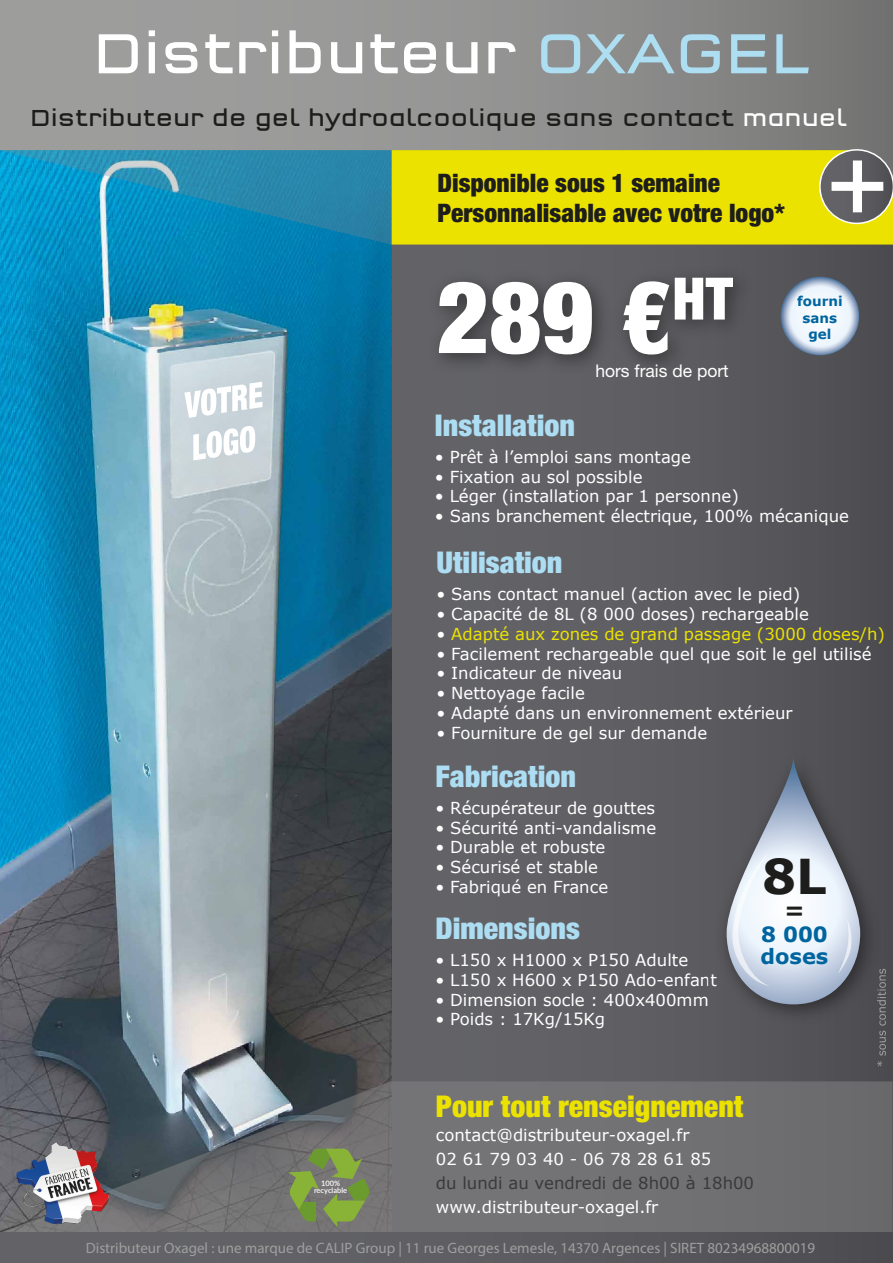
<style>
.page{position:relative;width:893px;height:1263px;background:#fff}
.page>*{position:absolute;margin:0;border:0;box-sizing:border-box;transform-origin:0 0}
.t1{font:109.5px "Arial";color:#fff}
.t2{font:900 condensed 100.5px "Helvetica Neue LT Std";color:#fff}
.t3{font:58.5px "Q Type Square";color:#fff}
.t4{font:700 48px "Verdana";color:#1d1d1b}
.t5{font:900 condensed 30px "Helvetica Neue LT Std";color:#adddf2}
.t6{font:900 condensed 30px "Helvetica Neue LT Std";color:#ece200}
.t7{font:900 condensed 25.5px/30px "Helvetica Neue LT Std";color:#1d1d1b}
.t8{font:24px "Q Type Square";color:#1d1d1b}
.t9{font:700 24px "Verdana";color:#1d1d1b}
.t10{font:700 21px/22.5px "Verdana";color:#00659f}
.t11{font:17.55px "Helvetica Neue LT Std";color:#fff}
.t12{font:16.5px/24px "Verdana";color:#fff}
.t13{font:16.5px "Verdana";color:#ece200}
.t14{font:16.5px "Verdana";color:#3a3a3a}
.t15{font:15px "Myriad Pro";color:#9f9f9f}
.t16{font:700 13.5px/16.5px "Verdana";color:#00659f;text-align:center}
.t17{font:600 7.5px/7.5px "Lato";color:#fff;text-align:center}
.s1{color:#aedef2}
.s2{color:#fff}
</style>
<div class="page">
<div style="left:363px;top:0;width:530px;height:1263px;background:linear-gradient(to right,#69696d,#505054)"></div>
<img style="left:0;top:245px;width:392px;height:836px">
<svg style="left:0;top:0;width:893px;height:150px;background:#909090"></svg>
<svg style="left:0;top:1081px;width:893px;height:152px;background:#6d6f72"></svg>
<img style="left:708px;top:737px;width:179px;height:294px">
<svg style="left:727px;top:755px;width:133px;height:249px"></svg>
<svg style="left:288px;top:1148px;width:82px;height:79px;background:#798b58"></svg>
<img style="left:16px;top:1142px;width:93px;height:85px">
<svg style="left:171px;top:351px;width:104px;height:146px;background:#cfd9de"></svg>
<img style="left:418px;top:245px;width:368px;height:158px">
<svg style="left:0;top:150px;width:392px;height:95px;background:#1b8fba"></svg>
<svg style="left:877px;top:1061px;width:5px;height:5px"></svg>
<svg style="left:877px;top:969px;width:9px;height:86px"></svg>
<div style="left:0;top:1233px;width:893px;height:30px;background:linear-gradient(to right,#68686c,#505054)"></div>
<div style="left:392px;top:150px;width:501px;height:95px;background:#ece200"></div>
<svg style="left:819px;top:149px;width:74px;height:75px;background:#7d7b5c"></svg>
<svg style="left:781px;top:277px;width:78px;height:78px"></svg>
<h3 class="t3" style="left:93px;top:19px;width:718px">Distributeur <span class="s1">OXAGEL</span></h3>
<h3 class="t8" style="left:30px;top:103px;width:818px">Distributeur de gel hydroalcoolique sans contact <span class="s2">manuel</span></h3>
<h3 class="t7" style="left:438px;top:168px;width:349px">Disponible sous 1 semaine<br>Personnalisable avec votre logo*</h3>
<h1 class="t1" style="left:825px;top:111px;width:65px">+</h1>
<h2 class="t2" style="left:437px;top:255px;width:297px">289 €<sup>HT</sup></h2>
<p class="t11" style="left:595px;top:360px;width:135px">hors frais de port</p>
<p class="t16" style="left:797px;top:293px;width:47px">fourni sans gel</p>
<p class="t17" style="left:314px;top:1179px;width:35px">100% recyclable</p>
<h3 class="t5" style="left:435px;top:406px;width:142px">Installation</h3>
<p class="t12" style="left:435px;top:444px;width:258px">• Prêt à l’emploi sans montage</p>
<p class="t12" style="left:435px;top:464px;width:209px">• Fixation au sol possible</p>
<p class="t12" style="left:435px;top:484px;width:305px">• Léger (installation par 1 personne)</p>
<p class="t12" style="left:435px;top:504px;width:415px">• Sans branchement électrique, 100% mécanique</p>
<h3 class="t5" style="left:436px;top:544px;width:128px">Utilisation</h3>
<p class="t12" style="left:436px;top:582px;width:365px">• Sans contact manuel (action avec le pied)</p>
<p class="t12" style="left:436px;top:602px;width:374px">• Capacité de 8L (8 000 doses) rechargeable</p>
<p class="t13" style="left:436px;top:622px;width:450px"><span class="s2">•</span> Adapté aux zones de grand passage (3000 doses/h)</p>
<p class="t12" style="left:436px;top:641px;width:437px">• Facilement rechargeable quel que soit le gel utilisé</p>
<p class="t12" style="left:436px;top:661px;width:187px">• Indicateur de niveau</p>
<p class="t12" style="left:436px;top:681px;width:150px">• Nettoyage facile</p>
<p class="t12" style="left:436px;top:701px;width:358px">• Adapté dans un environnement extérieur</p>
<p class="t12" style="left:436px;top:720px;width:272px">• Fourniture de gel sur demande</p>
<h3 class="t5" style="left:435px;top:757px;width:142px">Fabrication</h3>
<p class="t12" style="left:435px;top:795px;width:221px">• Récupérateur de gouttes</p>
<p class="t12" style="left:435px;top:815px;width:222px">• Sécurité anti-vandalisme</p>
<p class="t12" style="left:435px;top:835px;width:171px">• Durable et robuste</p>
<p class="t12" style="left:435px;top:855px;width:164px">• Sécurisé et stable</p>
<p class="t12" style="left:435px;top:875px;width:174px">• Fabriqué en France</p>
<h3 class="t5" style="left:435px;top:910px;width:146px">Dimensions</h3>
<p class="t12" style="left:435px;top:948px;width:254px">• L150 x H1000 x P150 Adulte</p>
<p class="t12" style="left:435px;top:967px;width:283px">• L150 x H600 x P150 Ado-enfant</p>
<p class="t12" style="left:435px;top:987px;width:275px">• Dimension socle : 400x400mm</p>
<p class="t12" style="left:435px;top:1007px;width:171px">• Poids : 17Kg/15Kg</p>
<h3 class="t4" style="left:762px;top:842px;width:66px">8L</h3>
<h3 class="t9" style="left:784px;top:894px;width:22px">=</h3>
<p class="t10" style="left:760px;top:922px;width:69px">8 000 doses</p>
<h3 class="t6" style="left:436px;top:1088px;width:309px">Pour tout renseignement</h3>
<p class="t12" style="left:436px;top:1123px;width:277px">contact@distributeur-oxagel.fr<br>02 61 79 03 40 - 06 78 28 61 85</p>
<p class="t14" style="left:436px;top:1171px;width:320px">du lundi au vendredi de 8h00 à 18h00</p>
<p class="t12" style="left:436px;top:1195px;width:224px">www.distributeur-oxagel.fr</p>
<p class="t15" style="left:86px;top:1238px;width:731px">Distributeur Oxagel : une marque de CALIP Group | 11 rue Georges Lemesle, 14370 Argences | SIRET 80234968800019</p>
</div>
